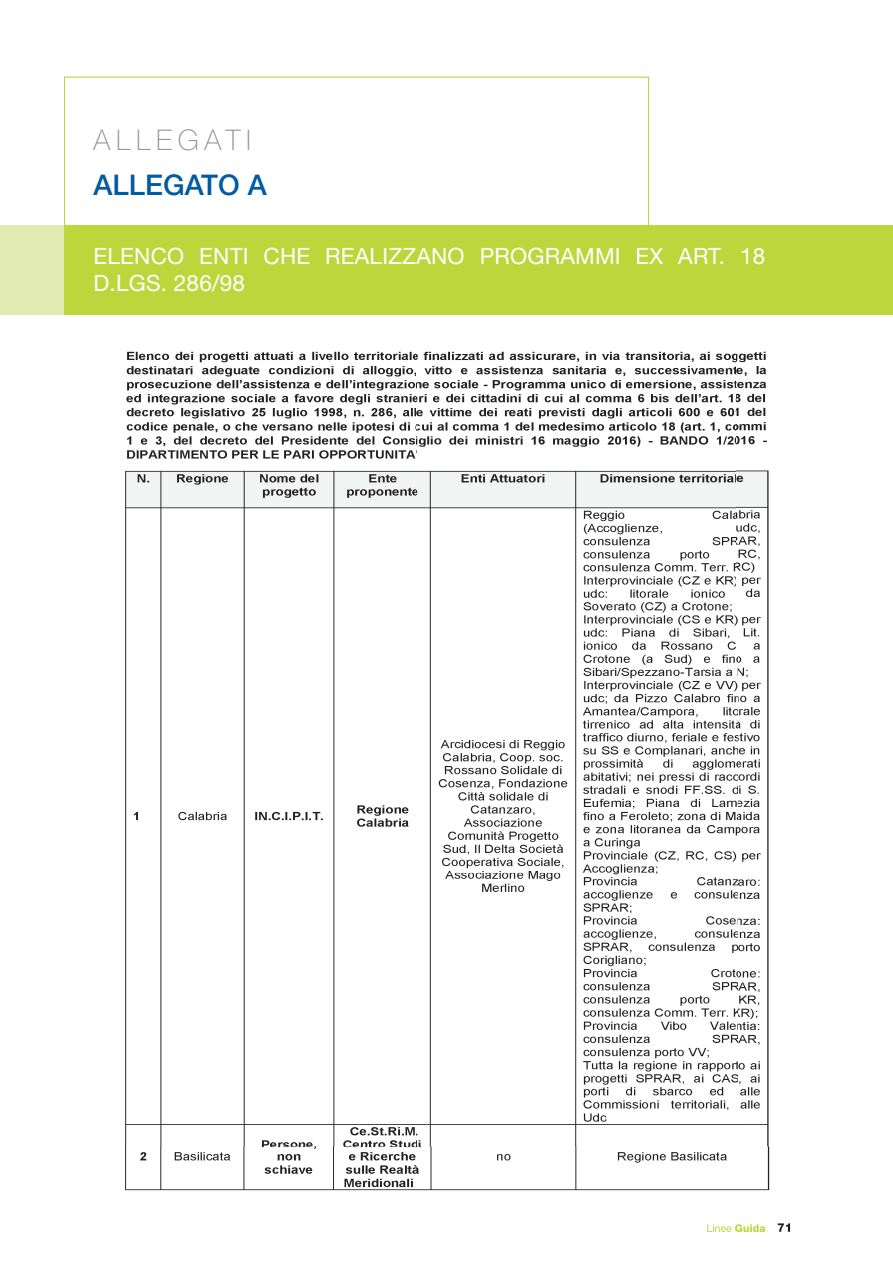
<style>
.page{position:relative;width:893px;height:1263px;background:#fff}
.page>*{position:absolute;margin:0;border:0;box-sizing:border-box;transform-origin:0 0}
.t1{font:500 28.5px "Helvetica Neue";color:#015ba2}
.t2{font:100 28.5px "Helvetica Neue";letter-spacing:.2em;color:#939598}
.t3{font:22.5px/27px "Helvetica Neue";letter-spacing:.01em;color:#fff}
</style>
<div class="page">
<svg style="left:64px;top:77px;width:585px;height:155px"></svg>
<img style="left:125px;top:351px;width:666px;height:882px">
<img style="left:707px;top:1224px;width:25px;height:8px">
<img style="left:735px;top:1224px;width:30px;height:8px">
<svg style="left:778px;top:1223px;width:12px;height:9px"></svg>
<div style="left:65px;top:225px;width:828px;height:90px;background:#bdd63c"></div>
<div style="left:0;top:225px;width:64px;height:90px;background:#e2ecb2"></div>
<hr style="left:0;top:1205px;width:1px;height:58px;background:#e2ecb2">
<hr style="left:0;top:0;width:1px;height:1205px;background:#bdd63c">
<p class="t2" style="left:94px;top:124px;width:159px">ALLEGAtI</p>
<p class="t1" style="left:94px;top:168px;width:175px">ALLEGATO A</p>
<p class="t3" style="left:94px;top:242px;width:673px">ELENCO ENTI CHE REALIZZANO PROGRAMMI EX ART. 18<br>D.LGS. 286/98</p>
</div>
